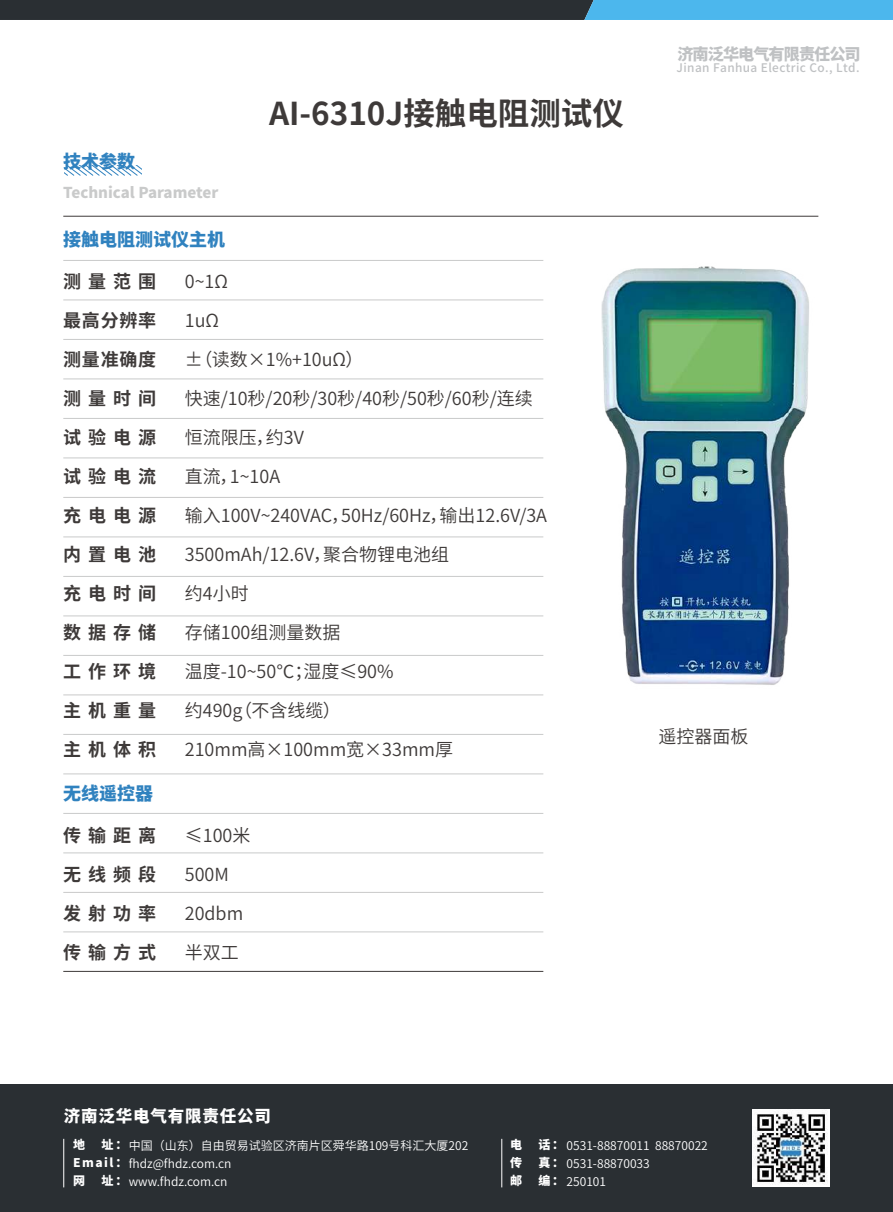
<style>
.page{position:relative;width:893px;height:1212px;background:#fff}
.page>*{position:absolute;margin:0;border:0;box-sizing:border-box;transform-origin:0 0}
.t1{font:700 31.5px "Source Han Sans CN";color:#3e3a39}
.t2{font:18px/39px "Source Han Sans CN";color:#3e3a39}
.t3{font:700 18px/39px "Source Han Sans CN";letter-spacing:.39em;color:#3e3a39;text-align:justify}
.t4{font:800 18px "Source Han Sans CN";color:#3082bf}
.t5{font:800 16.5px "Source Han Sans CN";letter-spacing:.05em;color:#fff}
.t6{font:800 16.2px "Source Han Sans CN";letter-spacing:-.06em;color:#bfc1c3}
.t7{font:800 15px "Source Han Sans CN";color:#c9caca}
.t8{font:12px/17.5px "Source Han Sans CN";color:#fff}
.t9{font:800 12px/18px "Source Han Sans CN";color:#fff;text-align:justify}
.t10{font:500 11.85px "Source Han Sans CN";letter-spacing:.035em;color:#bfc1c3}
.s1{font-weight:800}
</style>
<div class="page">
<div style="left:0;top:1084px;width:893px;height:128px;background:#2a2f33"></div>
<hr style="left:63px;top:1139px;width:1px;height:48px;background:#fff">
<hr style="left:501px;top:1139px;width:1px;height:48px;background:#fff">
<img style="left:752px;top:1109px;width:77px;height:77px">
<svg style="left:0;top:0;width:893px;height:20px;background:#355d72"></svg>
<svg style="left:65px;top:165px;width:76px;height:10px"></svg>
<hr style="left:63px;top:216px;width:755px;height:1px;background:#3e3a39">
<hr style="left:63px;top:300px;width:480px;height:1px;background:#c9caca">
<hr style="left:63px;top:260px;width:480px;height:1px;background:#c9caca">
<hr style="left:63px;top:339px;width:480px;height:1px;background:#c9caca">
<hr style="left:63px;top:379px;width:480px;height:1px;background:#c9caca">
<hr style="left:63px;top:418px;width:480px;height:1px;background:#c9caca">
<hr style="left:63px;top:457px;width:480px;height:1px;background:#c9caca">
<hr style="left:63px;top:497px;width:480px;height:1px;background:#c9caca">
<hr style="left:63px;top:536px;width:480px;height:1px;background:#c9caca">
<hr style="left:63px;top:576px;width:480px;height:1px;background:#c9caca">
<hr style="left:63px;top:615px;width:480px;height:1px;background:#c9caca">
<hr style="left:63px;top:655px;width:480px;height:1px;background:#c9caca">
<hr style="left:63px;top:694px;width:480px;height:1px;background:#c9caca">
<hr style="left:63px;top:734px;width:480px;height:1px;background:#c9caca">
<hr style="left:63px;top:773px;width:480px;height:1px;background:#c9caca">
<hr style="left:63px;top:813px;width:480px;height:1px;background:#c9caca">
<hr style="left:63px;top:852px;width:480px;height:1px;background:#c9caca">
<hr style="left:63px;top:892px;width:480px;height:1px;background:#c9caca">
<hr style="left:63px;top:931px;width:480px;height:1px;background:#c9caca">
<hr style="left:63px;top:971px;width:480px;height:1px;background:#3e3a39">
<img style="left:601px;top:266px;width:208px;height:419px">
<p class="t4" style="left:63px;top:151px;width:73px">技术参数</p>
<p class="t7" style="left:63px;top:184px;width:157px">Technical Parameter</p>
<p class="t4" style="left:63px;top:229px;width:163px">接触电阻测试仪主机</p>
<h1 class="t1" style="left:269px;top:96px;width:356px">AI-6310J接触电阻测试仪</h1>
<p class="t3" style="left:63px;top:262px;width:95px">测量范围最高分辨率测量准确度测量时间试验电源试验电流充电电源内置电池充电时间数据存储工作环境主机重量主机体积</p>
<p class="t2" style="left:185px;top:262px;width:364px">0~1Ω<br>1uΩ<br>±（读数×1%+10uΩ）<br>快速/10秒/20秒/30秒/40秒/50秒/60秒/连续恒流限压，约3V<br>直流，1~10A<br>输入100V~240VAC，50Hz/60Hz，输出12.6V/3A<br>3500mAh/12.6V，聚合物锂电池组<br>约4小时<br>存储100组测量数据<br>温度-10~50℃；湿度≤90%<br>约490g（不含线缆）<br>210mm高×100mm宽×33mm厚</p>
<p class="t4" style="left:63px;top:783px;width:91px">无线遥控器</p>
<p class="t3" style="left:63px;top:816px;width:95px">传输距离无线频段发射功率传输方式</p>
<p class="t2" style="left:185px;top:816px;width:67px">≤100米<br>500M<br>20dbm半双工</p>
<p class="t6" style="left:677px;top:45px;width:185px">济南泛华电气有限责任公司</p>
<p class="t10" style="left:677px;top:61px;width:184px">Jinan Fanhua Electric Co., Ltd.</p>
<p class="t2" style="left:658px;top:717px;width:91px">遥控器面板</p>
<p class="t5" style="left:64px;top:1107px;width:209px">济南泛华电气有限责任公司</p>
<p class="t9" style="left:73px;top:1135px;width:13px">地</p>
<p class="t8" style="left:73px;top:1136px;width:397px;text-indent:28px"><span class="s1">址：</span>中国（山东）自由贸易试验区济南片区舜华路109号科汇大厦202<br><span class="s1">Email ：</span>fhdz@fhdz.com.cn<br><span class="s1">网</span></p>
<p class="t8" style="left:102px;top:1172px;width:128px"><span class="s1">址：</span>www.fhdz.com.cn</p>
<p class="t9" style="left:510px;top:1135px;width:13px">电传邮</p>
<p class="t8" style="left:539px;top:1136px;width:171px;line-height:18px"><span class="s1">话：</span> 0531-88870011 88870022<span class="s1">真：</span> 0531-88870033<br><span class="s1">编：</span> 250101</p>
</div>
